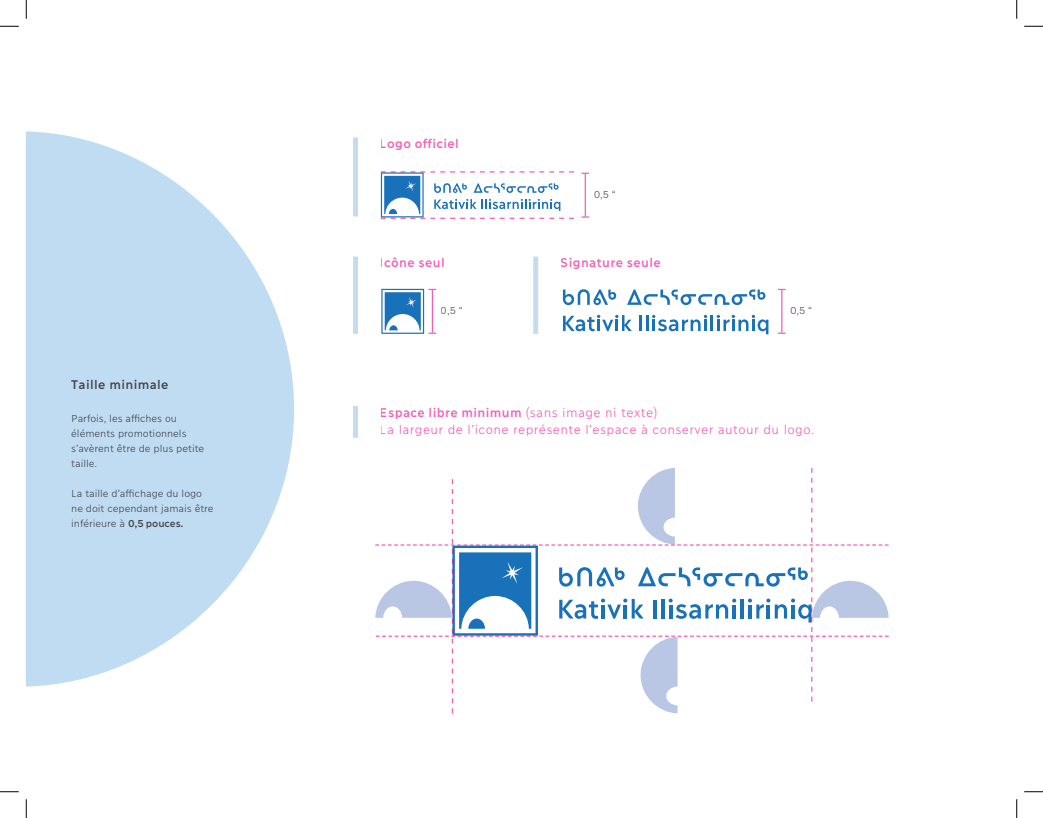
<style>
.page{position:relative;width:1043px;height:818px;background:#fff}
.page>*{position:absolute;margin:0;border:0;box-sizing:border-box;transform-origin:0 0}
.t1{font:300 12.5px/17.5px "Ilisarniq";letter-spacing:.03em;color:#ed028c}
.t2{font:600 12.5px "Ilisarniq";letter-spacing:.03em;color:#ed028c}
.t3{font:600 12.5px "Ilisarniq";letter-spacing:.03em;color:#231f20}
.t4{font:300 10px/15px "Ilisarniq";letter-spacing:-.005em;color:#231f20}
.s1{font-weight:600}
</style>
<div class="page">
<svg style="left:26px;top:131px;width:268px;height:555px;fill:#c0dcf2"></svg>
<svg style="left:381px;top:171px;width:193px;height:48px"></svg>
<hr style="left:584px;top:174px;width:2px;height:42px;background:#ed028c">
<svg style="left:581px;top:216px;width:8px;height:2px"></svg>
<svg style="left:381px;top:289px;width:55px;height:45px"></svg>
<svg style="left:563px;top:289px;width:53px;height:16px"></svg>
<svg style="left:627px;top:289px;width:138px;height:16px"></svg>
<svg style="left:563px;top:315px;width:68px;height:16px"></svg>
<hr style="left:639px;top:316px;width:3px;height:15px;background:#1971ba">
<svg style="left:646px;top:315px;width:61px;height:16px"></svg>
<hr style="left:710px;top:315px;width:3px;height:16px;background:#1971ba">
<svg style="left:716px;top:315px;width:52px;height:19px"></svg>
<hr style="left:781px;top:290px;width:1px;height:42px;background:#ed028c">
<svg style="left:778px;top:332px;width:7px;height:2px"></svg>
<div style="left:353px;top:137px;width:5px;height:79px;background:#c6dbed"></div>
<div style="left:353px;top:256px;width:5px;height:78px;background:#c6dbed"></div>
<div style="left:533px;top:256px;width:5px;height:78px;background:#c6dbed"></div>
<svg style="left:375px;top:468px;width:513px;height:245px"></svg>
<div style="left:353px;top:406px;width:5px;height:32px;background:#c6dbed"></div>
<svg style="left:0;top:25px;width:19px;height:2px"></svg>
<svg style="left:1024px;top:25px;width:18px;height:2px"></svg>
<svg style="left:0;top:791px;width:19px;height:1px"></svg>
<svg style="left:1024px;top:791px;width:18px;height:1px"></svg>
<svg style="left:25px;top:0;width:2px;height:19px"></svg>
<svg style="left:25px;top:799px;width:2px;height:19px"></svg>
<svg style="left:1016px;top:0;width:1px;height:19px"></svg>
<svg style="left:1016px;top:799px;width:1px;height:19px"></svg>
<p class="t3" style="left:71px;top:376px;width:99px">Taille minimale</p>
<p class="t4" style="left:71px;top:410px;width:134px">Parfois, les affiches ou éléments promotionnels s’avèrent être de plus petite taille.</p>
<p class="t4" style="left:71px;top:485px;width:144px">La taille d’affichage du logo ne doit cependant jamais être inférieure à <span class="s1">0,5 pouces.</span></p>
<p class="t2" style="left:380px;top:136px;width:81px">Logo officiel</p>
<p class="t4" style="left:593px;top:186px;width:24px">0,5 “</p>
<p class="t2" style="left:380px;top:255px;width:66px">Icône seul</p>
<p class="t2" style="left:560px;top:255px;width:101px">Signature seule</p>
<p class="t4" style="left:441px;top:302px;width:24px">0,5 “</p>
<p class="t4" style="left:790px;top:302px;width:24px">0,5 “</p>
<p class="t1" style="left:380px;top:403px;width:436px"><span class="s1">Espace libre minimum</span> (sans image ni texte)<br>La largeur de l’icone représente l’espace à conserver autour du logo.</p>
</div>
